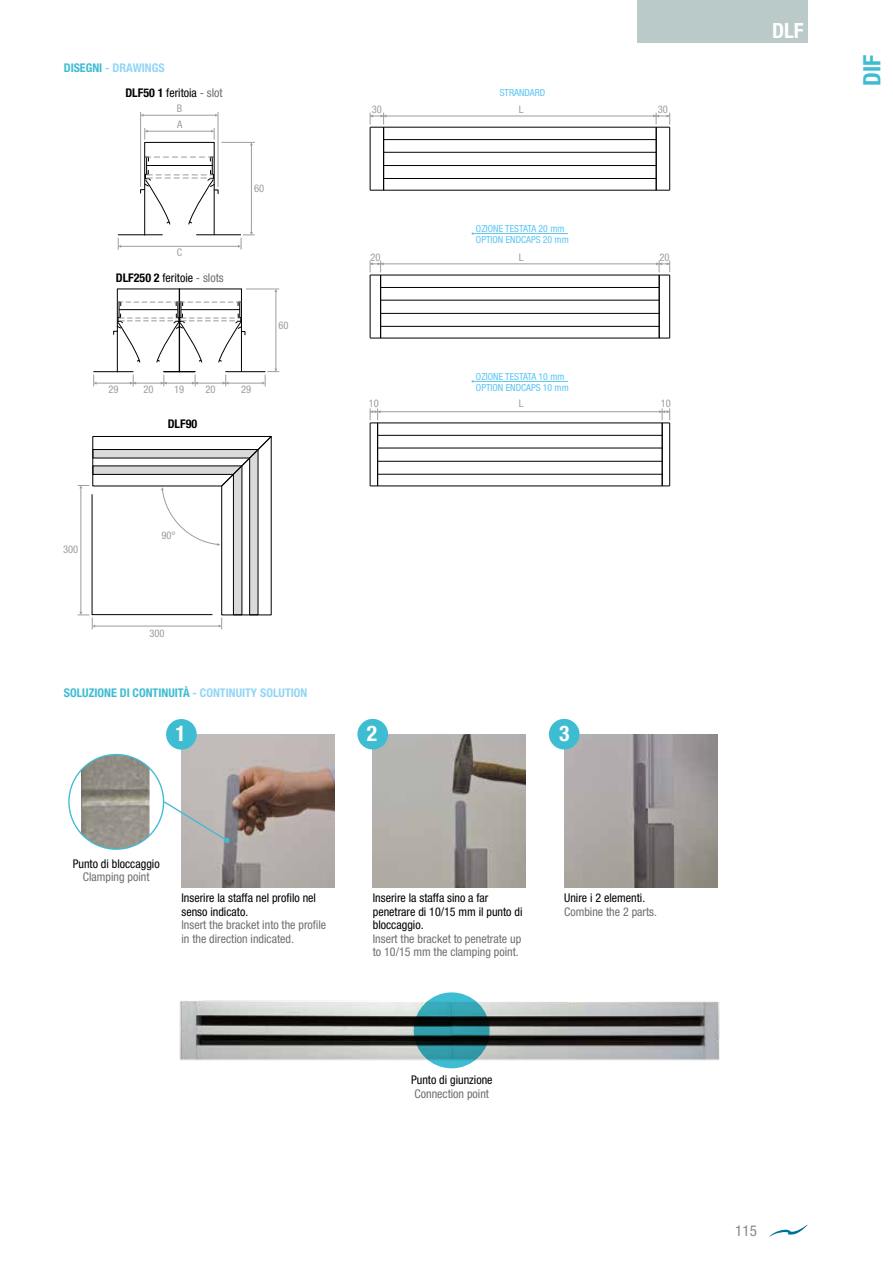
<style>
.page{position:relative;width:893px;height:1263px;background:#fff}
.page>*{position:absolute;margin:0;border:0;box-sizing:border-box;transform-origin:0 0}
.t1{font:700 condensed 24px "Helvetica Neue LT Std";color:#3ebcd2}
.t2{font:700 condensed 21.6px "Helvetica Neue LT Std";color:#fff}
.t3{font:700 condensed 21px "Helvetica Neue LT Std";color:#fff}
.t4{font:condensed 15px "Helvetica Neue LT Std";color:#878787}
.t5{font:condensed 12px/13.5px "Helvetica Neue LT Std";color:#000}
.t6{font:condensed 12px/13.5px "Helvetica Neue LT Std";color:#706f6f}
.t7{font:700 condensed 12px "Helvetica Neue LT Std";color:#3ebcd2}
.t8{font:700 condensed 12px "Helvetica Neue LT Std";color:#93d5f6}
.t9{font:700 condensed 12px "Helvetica Neue LT Std";color:#000}
.t10{font:condensed 10.5px "Helvetica Neue LT Std";color:#9d9d9c}
.t11{font:condensed 9.75px/11.2px "Helvetica Neue LT Std";color:#5bc5f2}
.s1{color:#3ebcd2}
.s2{font-weight:700}
.s3{color:#706f6f}
.s4{color:#93d5f6}
</style>
<div class="page">
<svg style="left:769px;top:1225px;width:39px;height:12px"></svg>
<div style="left:638px;top:0;width:170px;height:43px;background:#bacac9"></div>
<hr style="left:118px;top:235px;width:44px;height:1px;background:#000">
<hr style="left:197px;top:235px;width:44px;height:1px;background:#000">
<hr style="left:144px;top:142px;width:1px;height:93px;background:#000">
<hr style="left:214px;top:142px;width:1px;height:93px;background:#000">
<hr style="left:145px;top:142px;width:69px;height:1px;background:#000">
<svg style="left:140px;top:157px;width:78px;height:68px"></svg>
<hr style="left:148px;top:131px;width:63px;height:1px;background:#9d9d9c">
<svg style="left:145px;top:128px;width:3px;height:11px"></svg>
<svg style="left:211px;top:128px;width:4px;height:11px"></svg>
<hr style="left:140px;top:112px;width:1px;height:75px;background:#9d9d9c">
<hr style="left:218px;top:112px;width:1px;height:75px;background:#9d9d9c">
<hr style="left:143px;top:115px;width:72px;height:1px;background:#9d9d9c">
<hr style="left:222px;top:142px;width:32px;height:1px;background:#9d9d9c">
<hr style="left:251px;top:145px;width:1px;height:87px;background:#9d9d9c">
<hr style="left:121px;top:246px;width:117px;height:1px;background:#9d9d9c">
<svg style="left:238px;top:232px;width:16px;height:17px"></svg>
<svg style="left:118px;top:238px;width:3px;height:11px"></svg>
<hr style="left:226px;top:371px;width:39px;height:1px;background:#000">
<hr style="left:241px;top:289px;width:1px;height:83px;background:#000">
<hr style="left:179px;top:289px;width:63px;height:1px;background:#000">
<hr style="left:246px;top:289px;width:33px;height:1px;background:#9d9d9c">
<hr style="left:276px;top:292px;width:1px;height:77px;background:#9d9d9c">
<hr style="left:97px;top:383px;width:165px;height:1px;background:#9d9d9c">
<svg style="left:262px;top:369px;width:17px;height:17px"></svg>
<svg style="left:93px;top:375px;width:4px;height:11px"></svg>
<hr style="left:94px;top:371px;width:39px;height:1px;background:#000">
<hr style="left:164px;top:371px;width:31px;height:1px;background:#000">
<hr style="left:117px;top:289px;width:1px;height:83px;background:#000">
<hr style="left:179px;top:289px;width:1px;height:83px;background:#000">
<hr style="left:117px;top:289px;width:63px;height:1px;background:#000">
<svg style="left:113px;top:302px;width:132px;height:61px"></svg>
<svg style="left:223px;top:375px;width:6px;height:11px"></svg>
<svg style="left:192px;top:375px;width:6px;height:11px"></svg>
<svg style="left:161px;top:375px;width:6px;height:11px"></svg>
<svg style="left:130px;top:375px;width:6px;height:11px"></svg>
<svg style="left:78px;top:436px;width:194px;height:193px"></svg>
<hr style="left:370px;top:127px;width:1px;height:63px;background:#000">
<hr style="left:383px;top:127px;width:1px;height:63px;background:#000">
<hr style="left:656px;top:127px;width:1px;height:63px;background:#000">
<hr style="left:384px;top:139px;width:272px;height:1px;background:#000">
<hr style="left:384px;top:152px;width:272px;height:1px;background:#000">
<hr style="left:384px;top:165px;width:272px;height:1px;background:#000">
<hr style="left:384px;top:178px;width:272px;height:1px;background:#000">
<hr style="left:370px;top:116px;width:300px;height:1px;background:#9d9d9c">
<hr style="left:370px;top:190px;width:300px;height:1px;background:#000">
<hr style="left:370px;top:127px;width:300px;height:1px;background:#000">
<hr style="left:669px;top:127px;width:1px;height:63px;background:#000">
<svg style="left:370px;top:113px;width:3px;height:11px"></svg>
<svg style="left:381px;top:113px;width:6px;height:11px"></svg>
<svg style="left:653px;top:113px;width:6px;height:11px"></svg>
<svg style="left:667px;top:113px;width:3px;height:11px"></svg>
<hr style="left:370px;top:275px;width:1px;height:63px;background:#000">
<hr style="left:380px;top:275px;width:1px;height:63px;background:#000">
<hr style="left:659px;top:275px;width:1px;height:63px;background:#000">
<hr style="left:381px;top:287px;width:278px;height:1px;background:#000">
<hr style="left:381px;top:300px;width:278px;height:1px;background:#000">
<hr style="left:381px;top:313px;width:278px;height:1px;background:#000">
<hr style="left:381px;top:326px;width:278px;height:1px;background:#000">
<hr style="left:370px;top:264px;width:300px;height:1px;background:#9d9d9c">
<hr style="left:473px;top:233px;width:95px;height:1px;background:#5bc5f2">
<hr style="left:370px;top:338px;width:300px;height:1px;background:#000">
<hr style="left:370px;top:275px;width:300px;height:1px;background:#000">
<hr style="left:669px;top:275px;width:1px;height:63px;background:#000">
<svg style="left:370px;top:261px;width:14px;height:11px"></svg>
<svg style="left:656px;top:261px;width:14px;height:11px"></svg>
<hr style="left:370px;top:423px;width:1px;height:63px;background:#000">
<hr style="left:377px;top:423px;width:1px;height:63px;background:#000">
<hr style="left:662px;top:423px;width:1px;height:63px;background:#000">
<hr style="left:378px;top:435px;width:284px;height:1px;background:#000">
<hr style="left:378px;top:448px;width:284px;height:1px;background:#000">
<hr style="left:378px;top:461px;width:284px;height:1px;background:#000">
<hr style="left:378px;top:474px;width:284px;height:1px;background:#000">
<hr style="left:370px;top:411px;width:300px;height:1px;background:#9d9d9c">
<hr style="left:370px;top:485px;width:300px;height:1px;background:#000">
<hr style="left:370px;top:422px;width:300px;height:1px;background:#000">
<hr style="left:669px;top:423px;width:1px;height:63px;background:#000">
<svg style="left:370px;top:409px;width:11px;height:11px"></svg>
<svg style="left:659px;top:409px;width:11px;height:11px"></svg>
<hr style="left:473px;top:381px;width:95px;height:1px;background:#5bc5f2">
<img style="left:564px;top:734px;width:153px;height:153px">
<img style="left:181px;top:734px;width:154px;height:153px">
<img style="left:373px;top:734px;width:153px;height:153px">
<div style="left:166px;top:719px;width:31px;height:31px;background:#3ebcd2;border-radius:50%"></div>
<div style="left:357px;top:719px;width:31px;height:30px;background:#3ebcd2;border-radius:50%"></div>
<div style="left:549px;top:719px;width:30px;height:30px;background:#3ebcd2;border-radius:50%"></div>
<img style="left:81px;top:754px;width:69px;height:95px">
<svg style="left:162px;top:800px;width:68px;height:43px"></svg>
<img style="left:179px;top:992px;width:541px;height:77px">
<svg style="left:414px;top:992px;width:76px;height:76px;background:#27747e"></svg>
<p class="t8" style="left:64px;top:61px;width:102px"><span class="s1">DISEGNI</span> - DRAWINGS</p>
<p class="t5" style="left:125px;top:85px;width:99px"><span class="s2">DLF50 1</span> feritoia <span class="s3">- slot</span></p>
<p class="t10" style="left:177px;top:102px;width:7px">B</p>
<p class="t10" style="left:177px;top:118px;width:7px">A</p>
<p class="t10" style="left:177px;top:246px;width:7px">C</p>
<p class="t5" style="left:116px;top:271px;width:109px"><span class="s2">DLF250 2</span> feritoie <span class="s3">- slots</span></p>
<p class="t10" style="left:254px;top:182px;width:12px">60</p>
<p class="t10" style="left:279px;top:319px;width:12px">60</p>
<p class="t10" style="left:109px;top:383px;width:12px">29</p>
<p class="t10" style="left:144px;top:383px;width:12px">20</p>
<p class="t10" style="left:174px;top:383px;width:12px">19</p>
<p class="t10" style="left:205px;top:383px;width:12px">20</p>
<p class="t10" style="left:241px;top:383px;width:12px">29</p>
<p class="t9" style="left:168px;top:417px;width:31px">DLF90</p>
<p class="t10" style="left:63px;top:544px;width:17px">300</p>
<p class="t10" style="left:162px;top:529px;width:16px">90°</p>
<p class="t10" style="left:149px;top:627px;width:17px">300</p>
<p class="t7" style="left:64px;top:686px;width:245px">SOLUZIONE DI CONTINUITÀ <span class="s4">- CONTINUITY SOLUTION</span></p>
<p class="t11" style="left:500px;top:87px;width:47px">STRANDARD</p>
<p class="t10" style="left:519px;top:103px;width:6px">L</p>
<p class="t10" style="left:372px;top:103px;width:12px">30</p>
<p class="t10" style="left:658px;top:103px;width:12px">30</p>
<p class="t11" style="left:476px;top:223px;width:94px">OZIONE TESTATA 20 mm<br>OPTION ENDCAPS 20 mm</p>
<p class="t10" style="left:519px;top:251px;width:6px">L</p>
<p class="t10" style="left:370px;top:251px;width:12px">20</p>
<p class="t10" style="left:659px;top:251px;width:12px">20</p>
<p class="t11" style="left:476px;top:370px;width:94px">OZIONE TESTATA 10 mm<br>OPTION ENDCAPS 10 mm</p>
<p class="t10" style="left:369px;top:397px;width:12px">10</p>
<p class="t10" style="left:519px;top:397px;width:6px">L</p>
<p class="t10" style="left:661px;top:397px;width:12px">10</p>
<h2 class="t2" style="left:175px;top:720px;width:12px">1</h2>
<h2 class="t2" style="left:367px;top:720px;width:12px">2</h2>
<h2 class="t2" style="left:559px;top:721px;width:12px">3</h2>
<p class="t5" style="left:73px;top:856px;width:88px">Punto di bloccaggio</p>
<p class="t6" style="left:83px;top:870px;width:68px">Clamping point</p>
<p class="t5" style="left:181px;top:891px;width:136px">Inserire la staffa nel profilo nel senso indicato.</p>
<p class="t6" style="left:181px;top:918px;width:146px">Insert the bracket into the profile in the direction indicated.</p>
<p class="t5" style="left:373px;top:891px;width:151px">Inserire la staffa sino a far penetrare di 10/15 mm il punto di bloccaggio.</p>
<p class="t6" style="left:373px;top:932px;width:150px">Insert the bracket to penetrate up to 10/15 mm the clamping point.</p>
<p class="t5" style="left:564px;top:891px;width:83px">Unire i 2 elementi.</p>
<p class="t6" style="left:564px;top:905px;width:94px">Combine the 2 parts.</p>
<p class="t5" style="left:411px;top:1073px;width:83px">Punto di giunzione</p>
<p class="t6" style="left:415px;top:1086px;width:76px">Connection point</p>
<h3 class="t3" style="left:772px;top:17px;width:33px">DLF</h3>
<h1 class="t1" style="left:857px;top:86px;width:33px;rotate:-90deg">DIF</h1>
<p class="t4" style="left:735px;top:1222px;width:23px">115</p>
</div>
